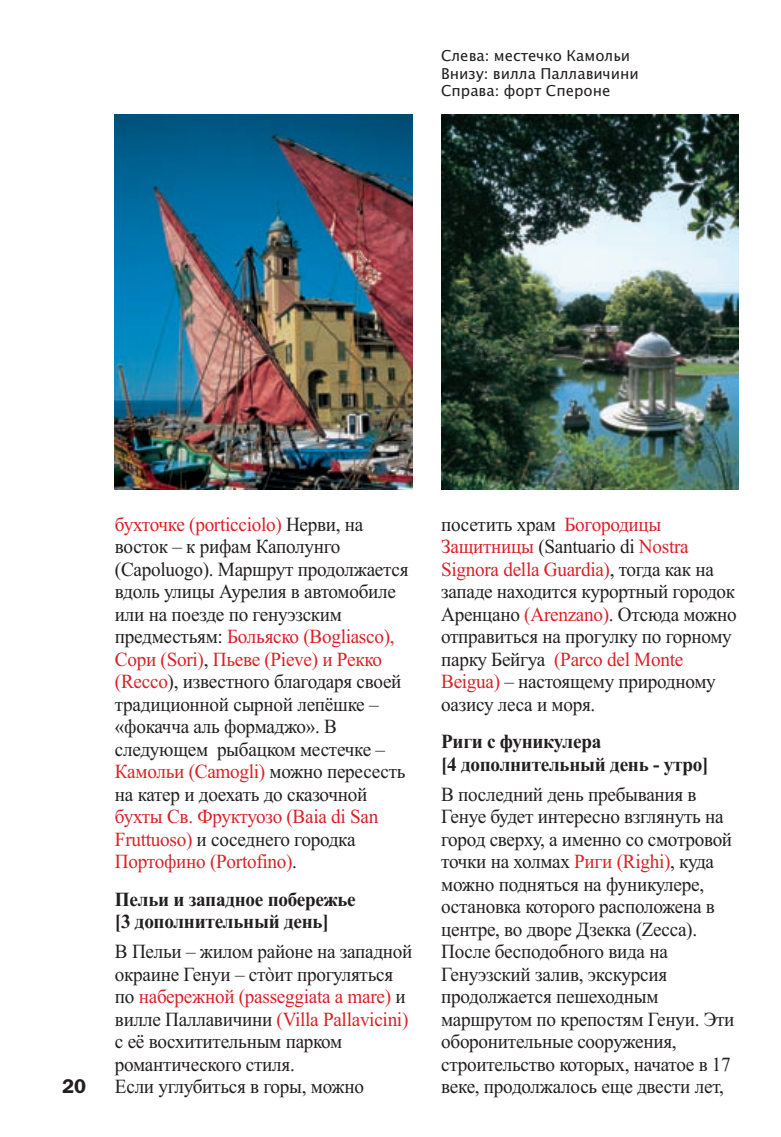
<style>
.page{position:relative;width:781px;height:1137px;background:#fff}
.page>*{position:absolute;margin:0;border:0;box-sizing:border-box;transform-origin:0 0}
.t1{font:20px/22.5px "Times New Roman";letter-spacing:-.015em;color:#231f20;scale:.96 1}
.t2{font:700 20px/22.5px "Times New Roman";letter-spacing:-.015em;color:#231f20;scale:.96 1}
.t3{font:600 20px "Franklin Gothic";color:#231f20}
.t4{font:15px/17.5px "Lucida Grande";color:#231f20}
.s1{font-family:"Franklin Gothic"}
.s2{color:#da2128}
</style>
<div class="page">
<img style="left:114px;top:114px;width:625px;height:376px">
<p class="t4" style="left:441px;top:47px;width:199px">Слева<span class="s1">:</span> местечко Камольи<br>Внизу<span class="s1">:</span> вилла Паллавичини<br>Справа<span class="s1">:</span> форт Спероне</p>
<p class="t1" style="left:115px;top:513px;width:307px"><span class="s2">бухточке (porticciolo)</span> Нерви, на восток – к рифам Каполунго (Capoluogo). Маршрут продолжается вдоль улицы Аурелия в автомобиле или на поезде по генуэзским предместьям: <span class="s2">Больяско (Bogliasco),<br>Сори (Sori)</span>, <span class="s2">Пьеве (Pieve) и Рекко (Recco</span>), известного благодаря своей традиционной сырной лепёшке – «фокачча аль формаджо». В следующем рыбацком местечке –<br><span class="s2">Камольи (Camogli)</span> можно пересесть на катер и доехать до сказочной <span class="s2">бухты Св. Фруктуозо (Baia di San<br>Fruttuoso)</span> и соседнего городка<br><span class="s2">Портофино (Portofino)</span>.</p>
<p class="t2" style="left:115px;top:888px;width:252px">Пельи и западное побережье [3 дополнительный день]</p>
<p class="t1" style="left:115px;top:940px;width:311px">В Пельи – жилом районе на западной окраине Генуи – стòит прогуляться по <span class="s2">набережной (passeggiata a mare)</span> и вилле Паллавичини <span class="s2">(Villa Pallavicini) </span>с её восхитительным парком романтического cтиля.<br>Если углубиться в горы, можно</p>
<p class="t1" style="left:441px;top:513px;width:309px">посетить храм <span class="s2">Богородицы<br>Защитницы</span> (Santuario di <span class="s2">Nostra<br>Signora della Guardia)</span>, тогда как на западе находится курортный городок<br>Аренцано <span class="s2">(Arenzano)</span>. Отсюда можно отправиться на прогулку по горному парку Бейгуа <span class="s2">(Parco del Monte<br>Beigua)</span> – настоящему природному оазису леса и моря.</p>
<p class="t2" style="left:441px;top:730px;width:280px">Риги с фуникулера<br>[4 дополнительный день - утро]</p>
<p class="t1" style="left:441px;top:783px;width:307px">В последний день пребывания в<br>Генуе будет интересно взглянуть на город сверху, а именно со смотровой точки на холмах <span class="s2">Риги (Righi)</span>, куда можно подняться на фуникулере, остановка которого расположена в центре, во дворе Дзекка (Zecca).<br>После бесподобного вида на<br>Генуэзский залив, экскурсия продолжается пешеходным маршрутом по крепостям Генуи. Эти оборонительные сооружения, строительство которых, начатое в 17</p>
<p class="t3" style="left:62px;top:1074px;width:25px">20</p>
<p class="t1" style="left:441px;top:1075px;width:296px">веке, продолжалось еще двести лет,</p>
</div>
